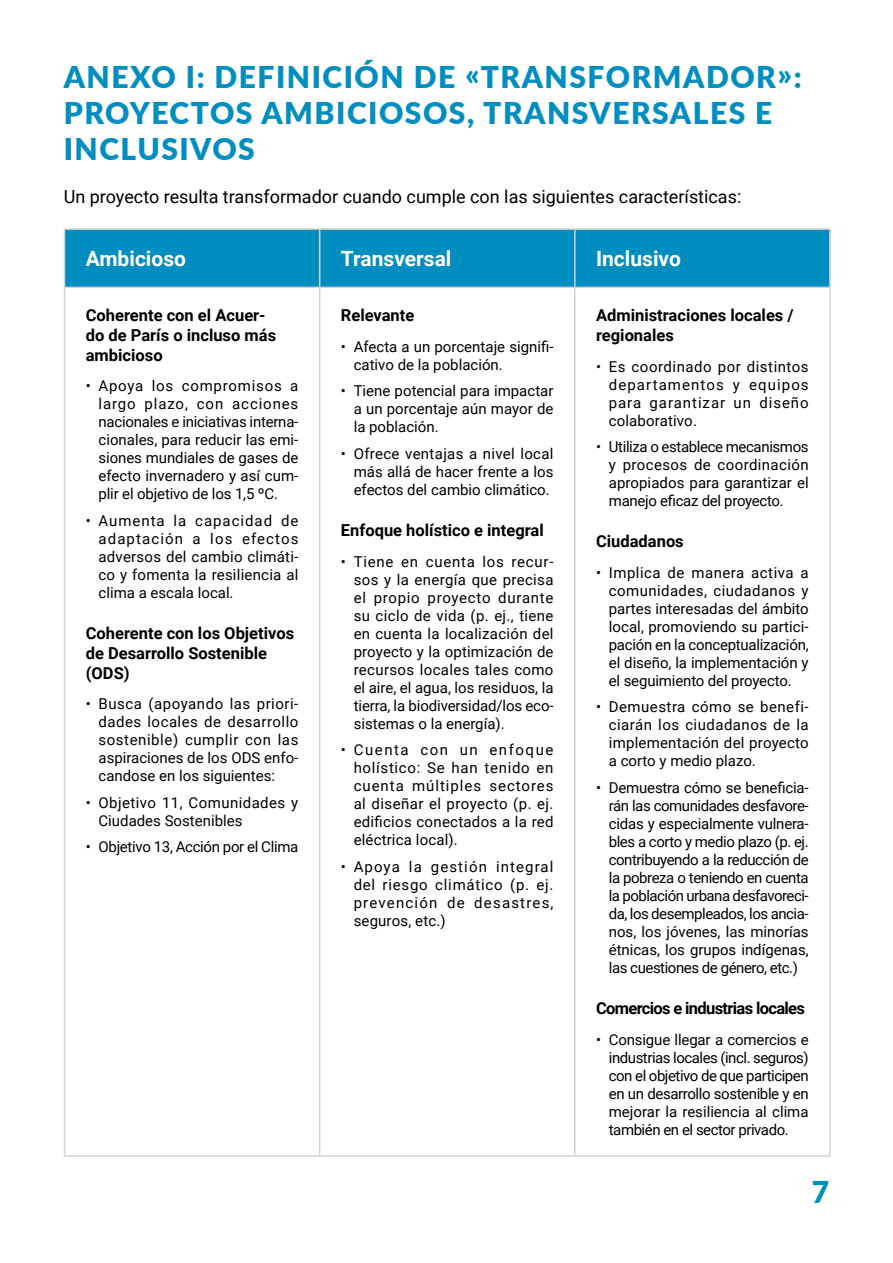
<style>
.page{position:relative;width:893px;height:1263px;background:#fff}
.page>*{position:absolute;margin:0;border:0;box-sizing:border-box;transform-origin:0 0}
.t1{font:900 30px/36px "Lato";letter-spacing:.05em;color:#008ec0}
.t2{font:700 21px "Roboto";color:#fff}
.t3{font:18px "Roboto";color:#000}
.t4{font:700 16.5px/19.8px "Roboto";color:#000}
.t5{font:700 16.5px "Roboto";letter-spacing:-.04em;color:#000}
.t6{font:15px/18px "Roboto";color:#000;text-align:justify}
.t7{font:15px/18px "Roboto";letter-spacing:.02em;color:#000}
.t8{font:15px "Roboto";letter-spacing:-.02em;color:#000}
</style>
<div class="page">
<div style="left:65px;top:230px;width:764px;height:57px;background:#008ec0"></div>
<hr style="left:64px;top:228px;width:256px;height:2px;background:#d1d3d4">
<hr style="left:64px;top:230px;width:1px;height:57px;background:#d1d3d4">
<hr style="left:320px;top:228px;width:255px;height:2px;background:#d1d3d4">
<hr style="left:319px;top:230px;width:1px;height:57px;background:#d1d3d4">
<hr style="left:575px;top:228px;width:256px;height:2px;background:#d1d3d4">
<hr style="left:574px;top:230px;width:2px;height:57px;background:#d1d3d4">
<hr style="left:829px;top:230px;width:2px;height:57px;background:#d1d3d4">
<hr style="left:64px;top:287px;width:256px;height:1px;background:#d1d3d4">
<hr style="left:320px;top:287px;width:255px;height:1px;background:#d1d3d4">
<hr style="left:575px;top:287px;width:256px;height:1px;background:#d1d3d4">
<hr style="left:829px;top:288px;width:2px;height:867px;background:#d1d3d4">
<hr style="left:575px;top:1155px;width:256px;height:2px;background:#d1d3d4">
<hr style="left:574px;top:288px;width:2px;height:867px;background:#d1d3d4">
<hr style="left:320px;top:1155px;width:255px;height:2px;background:#d1d3d4">
<hr style="left:64px;top:288px;width:1px;height:867px;background:#d1d3d4">
<hr style="left:319px;top:288px;width:1px;height:867px;background:#d1d3d4">
<hr style="left:64px;top:1155px;width:256px;height:2px;background:#d1d3d4">
<h1 class="t1" style="left:64px;top:58px;width:739px">ANEXO I: DEFINICIÓN DE «TRANSFORMADOR»:<br>PROYECTOS AMBICIOSOS, TRANSVERSALES E<br>INCLUSIVOS</h1>
<p class="t3" style="left:64px;top:184px;width:679px">Un proyecto resulta transformador cuando cumple con las siguientes características:</p>
<h2 class="t2" style="left:86px;top:244px;width:102px">Ambicioso</h2>
<h2 class="t2" style="left:341px;top:244px;width:112px">Transversal</h2>
<h2 class="t2" style="left:596px;top:244px;width:86px">Inclusivo</h2>
<p class="t4" style="left:86px;top:305px;width:192px">Coherente con el Acuer&shy;do de París o incluso más ambicioso</p>
<p class="t6" style="left:99px;top:376px;width:201px;text-indent:-13px">• Apoya los compromisos a largo plazo, con acciones nacionales e iniciativas interna&shy;cionales, para reducir las emi&shy;siones mundiales de gases de efecto invernadero y así cum&shy;plir el objetivo de los 1,5 ºC.</p>
<p class="t6" style="left:99px;top:511px;width:201px;text-indent:-13px">• Aumenta la capacidad de adaptación a los efectos adversos del cambio climáti&shy;co y fomenta la resiliencia al clima a escala local.</p>
<p class="t4" style="left:86px;top:622px;width:210px">Coherente con los Objetivos de Desarrollo Sostenible (ODS)</p>
<p class="t6" style="left:99px;top:694px;width:201px;text-indent:-13px">• Busca (apoyando las priori&shy;dades locales de desarrollo sostenible) cumplir con las aspiraciones de los ODS enfo&shy;candose en los siguientes:</p>
<p class="t7" style="left:99px;top:793px;width:201px;text-indent:-13px">• Objetivo 11, Comunidades y<br>Ciudades Sostenibles</p>
<p class="t8" style="left:86px;top:836px;width:214px">• Objetivo 13, Acción por el Clima</p>
<p class="t4" style="left:341px;top:305px;width:75px">Relevante</p>
<p class="t6" style="left:354px;top:337px;width:201px;text-indent:-13px">• Afecta a un porcentaje signifi&shy;cativo de la población.</p>
<p class="t6" style="left:354px;top:381px;width:201px;text-indent:-13px">• Tiene potencial para impactar a un porcentaje aún mayor de la población.</p>
<p class="t6" style="left:354px;top:444px;width:201px;text-indent:-13px">• Ofrece ventajas a nivel local más allá de hacer frente a los efectos del cambio climático.</p>
<p class="t4" style="left:341px;top:519px;width:204px">Enfoque holístico e integral</p>
<p class="t6" style="left:354px;top:552px;width:201px;text-indent:-13px">• Tiene en cuenta los recur&shy;sos y la energía que precisa el propio proyecto durante su ciclo de vida (p. ej., tiene en cuenta la localización del proyecto y la optimización de recursos locales tales como el aire, el agua, los residuos, la tierra, la biodiversidad/los eco&shy;sistemas o la energía).</p>
<p class="t6" style="left:354px;top:740px;width:201px;text-indent:-13px">• Cuenta con un enfoque holístico: Se han tenido en cuenta múltiples sectores al diseñar el proyecto (p. ej. edificios conectados a la red eléctrica local).</p>
<p class="t6" style="left:354px;top:857px;width:201px;text-indent:-13px">• Apoya la gestión integral del riesgo climático (p. ej. prevención de desastres, seguros, etc.)</p>
<p class="t4" style="left:596px;top:305px;width:199px">Administraciones locales / regionales</p>
<p class="t6" style="left:609px;top:357px;width:201px;text-indent:-13px">• Es coordinado por distintos departamentos y equipos para garantizar un diseño colaborativo.</p>
<p class="t6" style="left:609px;top:437px;width:201px;text-indent:-13px">• Utiliza o establece mecanismos y procesos de coordinación apropiados para garantizar el manejo eficaz del proyecto.</p>
<p class="t4" style="left:596px;top:531px;width:89px">Ciudadanos</p>
<p class="t6" style="left:609px;top:563px;width:201px;text-indent:-13px">• Implica de manera activa a comunidades, ciudadanos y partes interesadas del ámbito local, promoviendo su partici&shy;pación en la conceptualización, el diseño, la implementación y el seguimiento del proyecto.</p>
<p class="t6" style="left:609px;top:697px;width:201px;text-indent:-13px">• Demuestra cómo se benefi&shy;ciarán los ciudadanos de la implementación del proyecto a corto y medio plazo.</p>
<p class="t6" style="left:609px;top:778px;width:201px;text-indent:-13px">• Demuestra cómo se beneficia&shy;rán las comunidades desfavore&shy;cidas y especialmente vulnera&shy;bles a corto y medio plazo (p. ej. contribuyendo a la reducción de la pobreza o teniendo en cuenta la población urbana desfavoreci&shy;da, los desempleados, los ancia&shy;nos, los jóvenes, las minorías étnicas, los grupos indígenas, las cuestiones de género, etc.)</p>
<p class="t5" style="left:596px;top:996px;width:210px">Comercios e industrias locales</p>
<p class="t6" style="left:609px;top:1030px;width:201px;text-indent:-13px">• Consigue llegar a comercios e industrias locales (incl. seguros) con el objetivo de que participen en un desarrollo sostenible y en mejorar la resiliencia al clima también en el sector privado.</p>
<h1 class="t1" style="left:812px;top:1172px;width:19px">7</h1>
</div>
